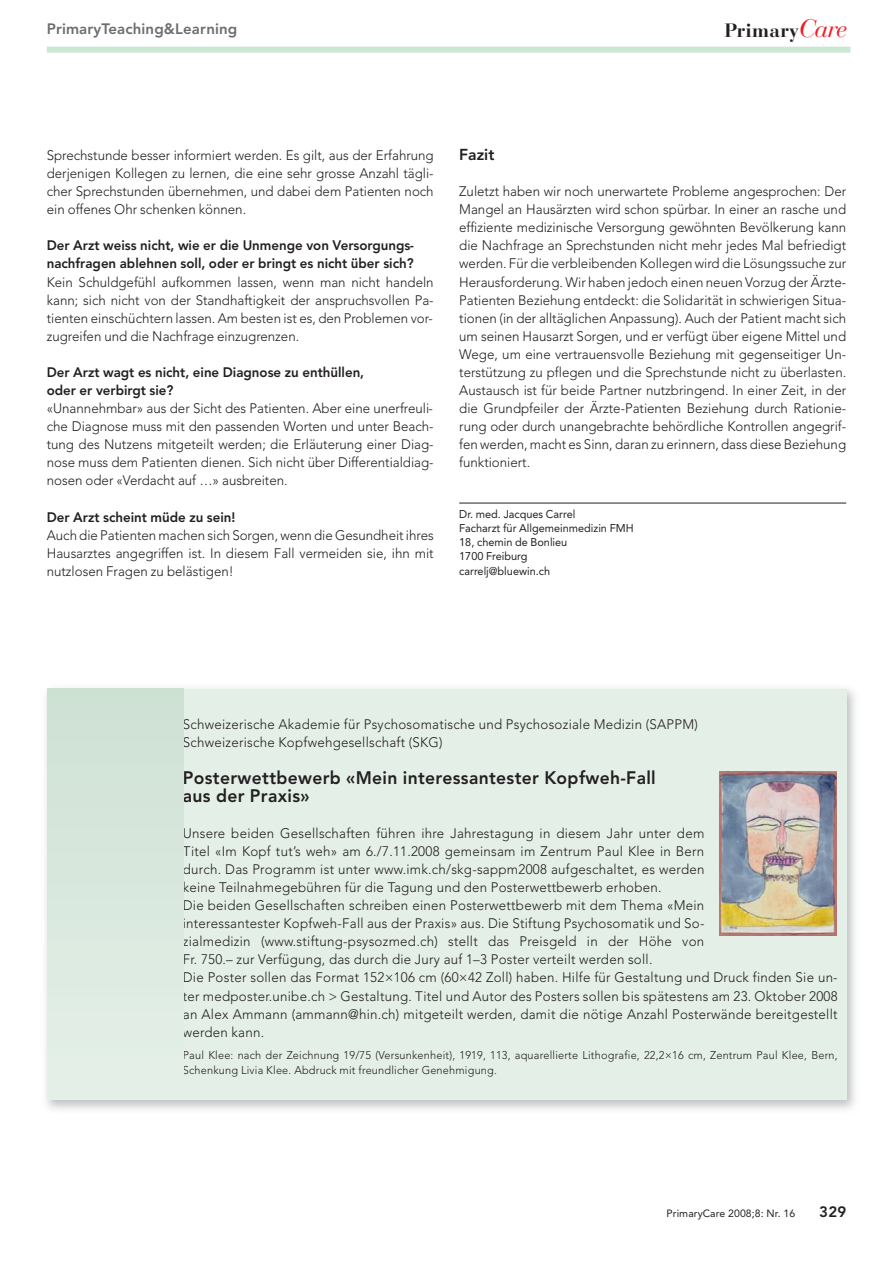
<style>
.page{position:relative;width:893px;height:1263px;background:#fff}
.page>*{position:absolute;margin:0;border:0;box-sizing:border-box;transform-origin:0 0}
.t1{font:700 19.2px "Bauer Bodoni";letter-spacing:.01em;color:#231f20}
.t2{font:800 18px/18px "Avenir";letter-spacing:.02em;color:#231f20}
.t3{font:800 15.75px "Avenir";color:#231f20}
.t4{font:800 15px "Avenir";letter-spacing:.01em;color:#6c6d70}
.t5{font:800 15px "Avenir";color:#231f20}
.t6{font:300 13.65px/18.1px "Avenir";letter-spacing:.02em;color:#231f20;text-align:justify}
.t7{font:800 13.65px/18.1px "Avenir";color:#231f20}
.t8{font:300 11.25px/15px "Avenir";letter-spacing:.02em;color:#231f20}
.t9{font:11.25px/14.2px "Avenir";color:#231f20}
.t10{font:10.5px "Avenir";letter-spacing:.01em;color:#231f20}
.s1{font-weight:400;font-style:italic;font-size:25.2px;color:#ee1d23}
</style>
<div class="page">
<hr style="left:459px;top:503px;width:387px;height:1px;background:#231f20">
<div style="left:47px;top:47px;width:803px;height:6px;background:#cbe6d3"></div>
<img style="left:46px;top:688px;width:809px;height:422px">
<div style="left:47px;top:689px;width:799px;height:411px;background:#e4efe8"></div>
<div style="left:47px;top:689px;width:136px;height:411px;background:#d9e8de"></div>
<img style="left:719px;top:772px;width:118px;height:164px">
<p class="t4" style="left:47px;top:23px;width:192px">PrimaryTeaching&amp;Learning</p>
<h1 class="t1" style="left:725px;top:19px;width:124px">Primary<span class="s1">Care</span></h1>
<p class="t6" style="left:47px;top:147px;width:388px">Sprechstunde besser informiert werden. Es gilt, aus der Erfahrung derjenigen Kollegen zu lernen, die eine sehr grosse Anzahl tägli&shy;cher Sprechstunden übernehmen, und dabei dem Patienten noch ein offenes Ohr schenken können.</p>
<p class="t7" style="left:47px;top:238px;width:369px">Der Arzt weiss nicht, wie er die Unmenge von Versorgungs&shy;nachfragen ablehnen soll, oder er bringt es nicht über sich?</p>
<p class="t6" style="left:47px;top:274px;width:388px">Kein Schuldgefühl aufkommen lassen, wenn man nicht handeln kann; sich nicht von der Standhaftigkeit der anspruchsvollen Pa&shy;tienten einschüchtern lassen. Am besten ist es, den Problemen vor&shy;zugreifen und die Nachfrage einzugrenzen.</p>
<p class="t7" style="left:47px;top:364px;width:319px">Der Arzt wagt es nicht, eine Diagnose zu enthüllen, oder er verbirgt sie?</p>
<p class="t6" style="left:47px;top:400px;width:388px">«Unannehmbar» aus der Sicht des Patienten. Aber eine unerfreuli&shy;che Diagnose muss mit den passenden Worten und unter Beach&shy;tung des Nutzens mitgeteilt werden; die Erläuterung einer Diag&shy;nose muss dem Patienten dienen. Sich nicht über Differentialdiag&shy;nosen oder «Verdacht auf …» ausbreiten.</p>
<p class="t7" style="left:47px;top:509px;width:190px">Der Arzt scheint müde zu sein!</p>
<p class="t6" style="left:47px;top:527px;width:388px">Auch die Patienten machen sich Sorgen, wenn die Gesundheit ihres Hausarztes angegriffen ist. In diesem Fall vermeiden sie, ihn mit nutzlosen Fragen zu belästigen!</p>
<p class="t3" style="left:459px;top:148px;width:37px">Fazit</p>
<p class="t6" style="left:459px;top:184px;width:388px">Zuletzt haben wir noch unerwartete Probleme angesprochen: Der Mangel an Hausärzten wird schon spürbar. In einer an rasche und effiziente medizinische Versorgung gewöhnten Bevölkerung kann die Nachfrage an Sprechstunden nicht mehr jedes Mal befriedigt werden. Für die verbleibenden Kollegen wird die Lösungssuche zur Herausforderung. Wir haben jedoch einen neuen Vorzug der Ärzte-Patienten Beziehung entdeckt: die Solidarität in schwierigen Situa&shy;tionen (in der alltäglichen Anpassung). Auch der Patient macht sich um seinen Hausarzt Sorgen, und er verfügt über eigene Mittel und Wege, um eine vertrauensvolle Beziehung mit gegenseitiger Un&shy;terstützung zu pflegen und die Sprechstunde nicht zu überlasten.<br>Austausch ist für beide Partner nutzbringend. In einer Zeit, in der die Grundpfeiler der Ärzte-Patienten Beziehung durch Rationie&shy;rung oder durch unangebrachte behördliche Kontrollen angegrif&shy;fen werden, macht es Sinn, daran zu erinnern, dass diese Beziehung funktioniert.</p>
<p class="t9" style="left:459px;top:508px;width:176px">Dr. med. Jacques Carrel<br>Facharzt für Allgemeinmedizin FMH<br>18, chemin de Bonlieu<br>1700 Freiburg<br>carrelj@bluewin.ch</p>
<p class="t6" style="left:183px;top:717px;width:517px">Schweizerische Akademie für Psychosomatische und Psychosoziale Medizin (SAPPM)<br>Schweizerische Kopfwehgesellschaft (SKG)</p>
<h2 class="t2" style="left:183px;top:770px;width:474px">Posterwettbewerb «Mein interessantester Kopfweh-Fall aus der Praxis»</h2>
<p class="t6" style="left:183px;top:825px;width:656px;text-align:left">Unsere beiden Gesellschaften führen ihre Jahrestagung in diesem Jahr unter dem<br>Titel «Im Kopf tut’s weh» am 6./7.11.2008 gemeinsam im Zentrum Paul Klee in Bern<br>durch. Das Programm ist unter www.imk.ch/skg-sappm2008 aufgeschaltet, es werden<br>keine Teilnahmegebühren für die Tagung und den Posterwettbewerb erhoben.<br>Die beiden Gesellschaften schreiben einen Posterwettbewerb mit dem Thema «Mein<br>interessantester Kopfweh-Fall aus der Praxis» aus. Die Stiftung Psychosomatik und So-<br>zialmedizin (www.stiftung-psysozmed.ch) stellt das Preisgeld in der Höhe von<br>Fr. 750.– zur Verfügung, das durch die Jury auf 1–3 Poster verteilt werden soll.<br>Die Poster sollen das Format 152×106 cm (60×42 Zoll) haben. Hilfe für Gestaltung und Druck finden Sie un&shy;ter medposter.unibe.ch &gt; Gestaltung. Titel und Autor des Posters sollen bis spätestens am 23. Oktober 2008 an Alex Ammann (ammann@hin.ch) mitgeteilt werden, damit die nötige Anzahl Posterwände bereitgestellt werden kann.</p>
<p class="t8" style="left:183px;top:1049px;width:656px">Paul Klee: nach der Zeichnung 19/75 (Versunkenheit), 1919, 113, aquarellierte Lithografie, 22,2×16 cm, Zentrum Paul Klee, Bern,<br>Schenkung Livia Klee. Abdruck mit freundlicher Genehmigung.</p>
<p class="t10" style="left:667px;top:1209px;width:130px">PrimaryCare 2008;8: Nr. 16</p>
<p class="t5" style="left:819px;top:1206px;width:28px">329</p>
</div>
